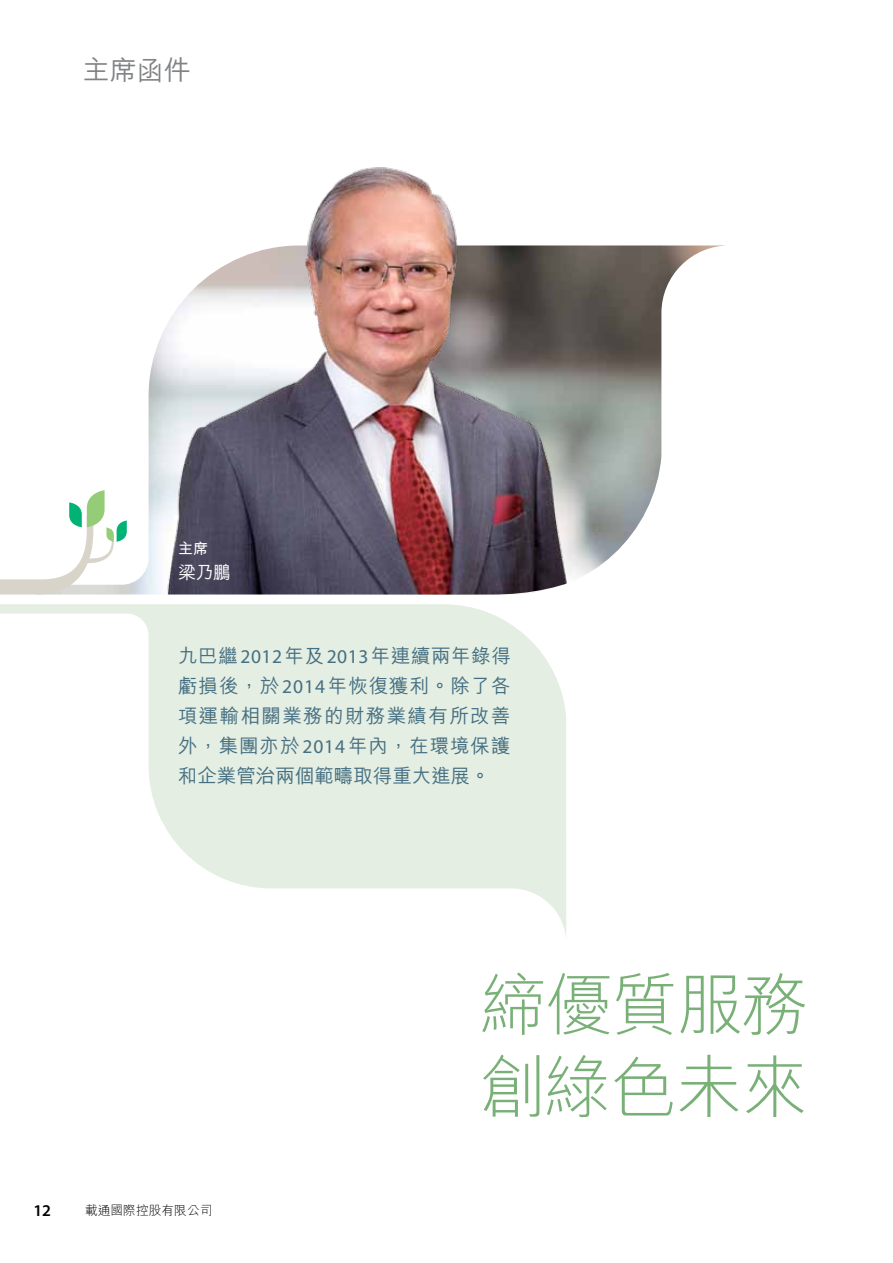
<style>
.page{position:relative;width:893px;height:1263px;background:#fff}
.page>*{position:absolute;margin:0;border:0;box-sizing:border-box;transform-origin:0 0}
.t1{font:300 67.5px/82.5px "M Hei HK";letter-spacing:-.03em;color:#79b077}
.t2{font:500 27px "M Hei HK";color:#808284}
.t3{font:500 19.5px/30px "M Hei HK";letter-spacing:.045em;color:#456f82;text-align:justify}
.t4{font:500 18px "M Hei HK";color:#fff}
.t5{font:600 16.5px "Myriad Pro";color:#000}
.t6{font:700 15px "M Hei HK";color:#fff}
.t7{font:300 12.75px "M Hei HK";color:#000}
.s1{font-family:"Myriad Pro";font-weight:400}
</style>
<div class="page">
<svg style="left:0;top:604px;width:566px;height:332px;fill:#e4eee2"></svg>
<img style="left:127px;top:245px;width:598px;height:349px">
<svg style="left:0;top:490px;width:127px;height:104px"></svg>
<img style="left:158px;top:167px;width:435px;height:427px">
<h2 class="t2" style="left:83px;top:50px;width:110px">主席函件</h2>
<p class="t6" style="left:178px;top:537px;width:31px">主席</p>
<p class="t4" style="left:178px;top:560px;width:54px">梁乃鵬</p>
<p class="t3" style="left:178px;top:639px;width:334px">九巴繼<span class="s1">2012</span>年及<span class="s1">2013</span>年連續兩年錄得虧損後，於<span class="s1">2014</span>年恢復獲利。除了各項運輸相關業務的財務業績有所改善外，集團亦於<span class="s1">2014</span>年內，在環境保護和企業管治兩個範疇取得重大進展。</p>
<p class="t5" style="left:33px;top:1201px;width:19px">12</p>
<p class="t7" style="left:85px;top:1202px;width:129px">載通國際控股有限公司</p>
<h1 class="t1" style="left:478px;top:961px;width:331px">締優質服務創綠色未來</h1>
</div>
